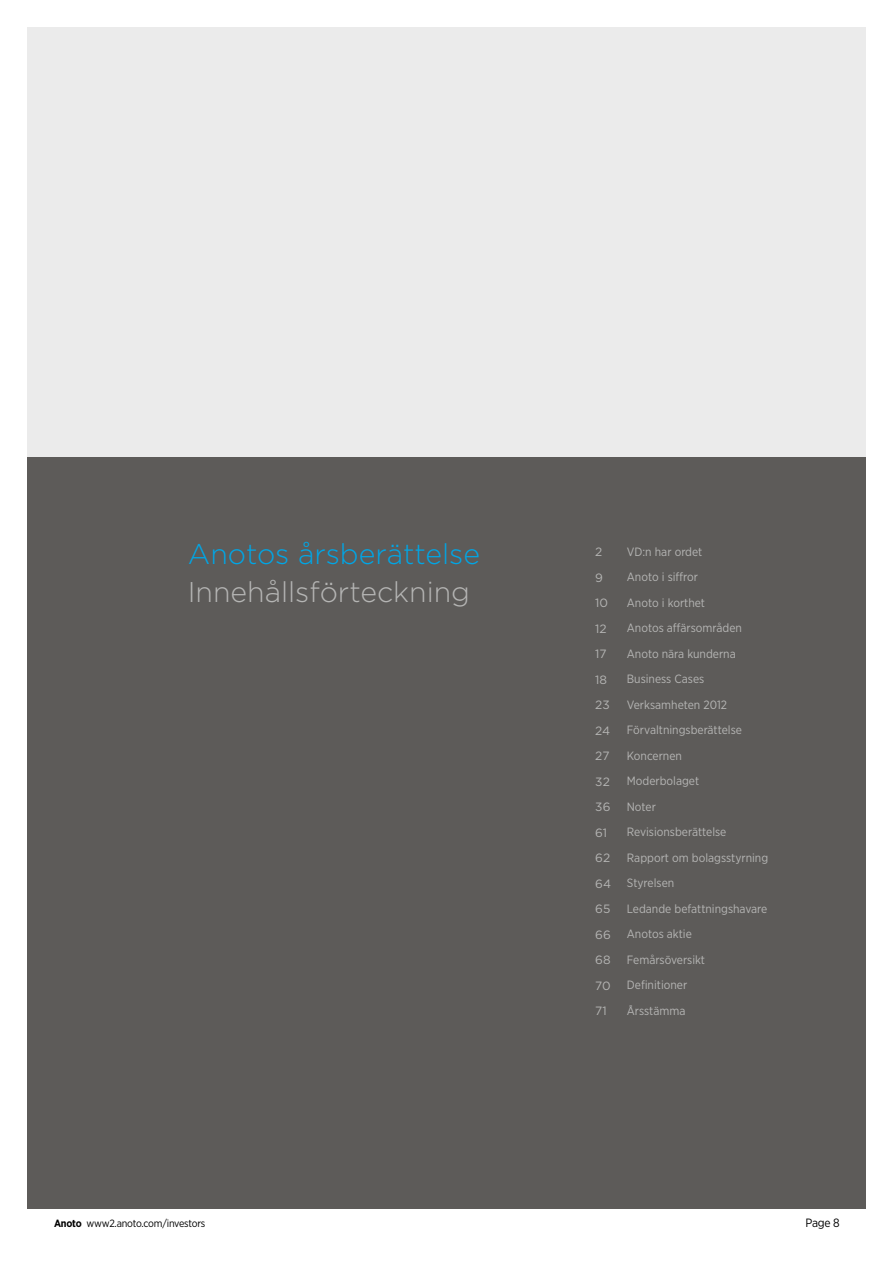
<style>
.page{position:relative;width:893px;height:1263px;background:#fff}
.page>*{position:absolute;margin:0;border:0;box-sizing:border-box;transform-origin:0 0}
.t1{font:300 28.5px "Gotham";color:#b5b5b4}
.t2{font:300 28.5px "Gotham";color:#00a6e6}
.t3{font:12px "Gotham Narrow";color:#b5b5b4}
.t4{font:12px "Gotham";color:#b5b5b4}
.t5{font:12px "Gotham Narrow";color:#000}
.t6{font:10.5px "Gotham Narrow";letter-spacing:-.02em;color:#000}
.s1{font-weight:700}
</style>
<div class="page">
<div style="left:27px;top:27px;width:839px;height:1182px;background:#ebebeb"></div>
<div style="left:27px;top:457px;width:839px;height:752px;background:#5d5b59"></div>
<h1 class="t2" style="left:188px;top:538px;width:294px">Anotos årsberättelse</h1>
<h1 class="t1" style="left:188px;top:577px;width:284px">Innehållsförteckning</h1>
<p class="t4" style="left:595px;top:545px;width:9px">2</p>
<p class="t3" style="left:627px;top:544px;width:77px">VD:n har ordet</p>
<p class="t4" style="left:595px;top:571px;width:9px">9</p>
<p class="t3" style="left:627px;top:569px;width:73px">Anoto i siffror</p>
<p class="t4" style="left:595px;top:596px;width:14px">10</p>
<p class="t3" style="left:627px;top:595px;width:80px">Anoto i korthet</p>
<p class="t4" style="left:595px;top:622px;width:13px">12</p>
<p class="t3" style="left:627px;top:620px;width:117px">Anotos affärsområden</p>
<p class="t4" style="left:595px;top:647px;width:13px">17</p>
<p class="t3" style="left:627px;top:646px;width:110px">Anoto nära kunderna</p>
<p class="t4" style="left:595px;top:673px;width:13px">18</p>
<p class="t3" style="left:627px;top:671px;width:79px">Business Cases</p>
<p class="t4" style="left:595px;top:698px;width:16px">23</p>
<p class="t3" style="left:627px;top:697px;width:102px">Verksamheten 2012</p>
<p class="t4" style="left:595px;top:724px;width:16px">24</p>
<p class="t3" style="left:627px;top:723px;width:117px">Förvaltningsberättelse</p>
<p class="t4" style="left:595px;top:749px;width:16px">27</p>
<p class="t3" style="left:627px;top:748px;width:57px">Koncernen</p>
<p class="t4" style="left:595px;top:775px;width:16px">32</p>
<p class="t3" style="left:627px;top:774px;width:74px">Moderbolaget</p>
<p class="t4" style="left:595px;top:800px;width:17px">36</p>
<p class="t3" style="left:627px;top:799px;width:31px">Noter</p>
<p class="t4" style="left:595px;top:826px;width:13px">61</p>
<p class="t3" style="left:627px;top:825px;width:101px">Revisionsberättelse</p>
<p class="t4" style="left:595px;top:851px;width:16px">62</p>
<p class="t3" style="left:627px;top:850px;width:143px">Rapport om bolagsstyrning</p>
<p class="t4" style="left:595px;top:877px;width:17px">64</p>
<p class="t3" style="left:627px;top:876px;width:49px">Styrelsen</p>
<p class="t4" style="left:595px;top:902px;width:17px">65</p>
<p class="t3" style="left:627px;top:901px;width:142px">Ledande befattningshavare</p>
<p class="t4" style="left:595px;top:928px;width:17px">66</p>
<p class="t3" style="left:627px;top:927px;width:67px">Anotos aktie</p>
<p class="t4" style="left:595px;top:953px;width:17px">68</p>
<p class="t3" style="left:627px;top:952px;width:80px">Femårsöversikt</p>
<p class="t4" style="left:595px;top:979px;width:17px">70</p>
<p class="t3" style="left:627px;top:978px;width:62px">Definitioner</p>
<p class="t4" style="left:595px;top:1004px;width:13px">71</p>
<p class="t3" style="left:627px;top:1003px;width:60px">Årsstämma</p>
<p class="t6" style="left:54px;top:1216px;width:153px"><span class="s1">Anoto</span> www2.anoto.com/investors</p>
<p class="t5" style="left:805px;top:1215px;width:36px">Page 8</p>
</div>
